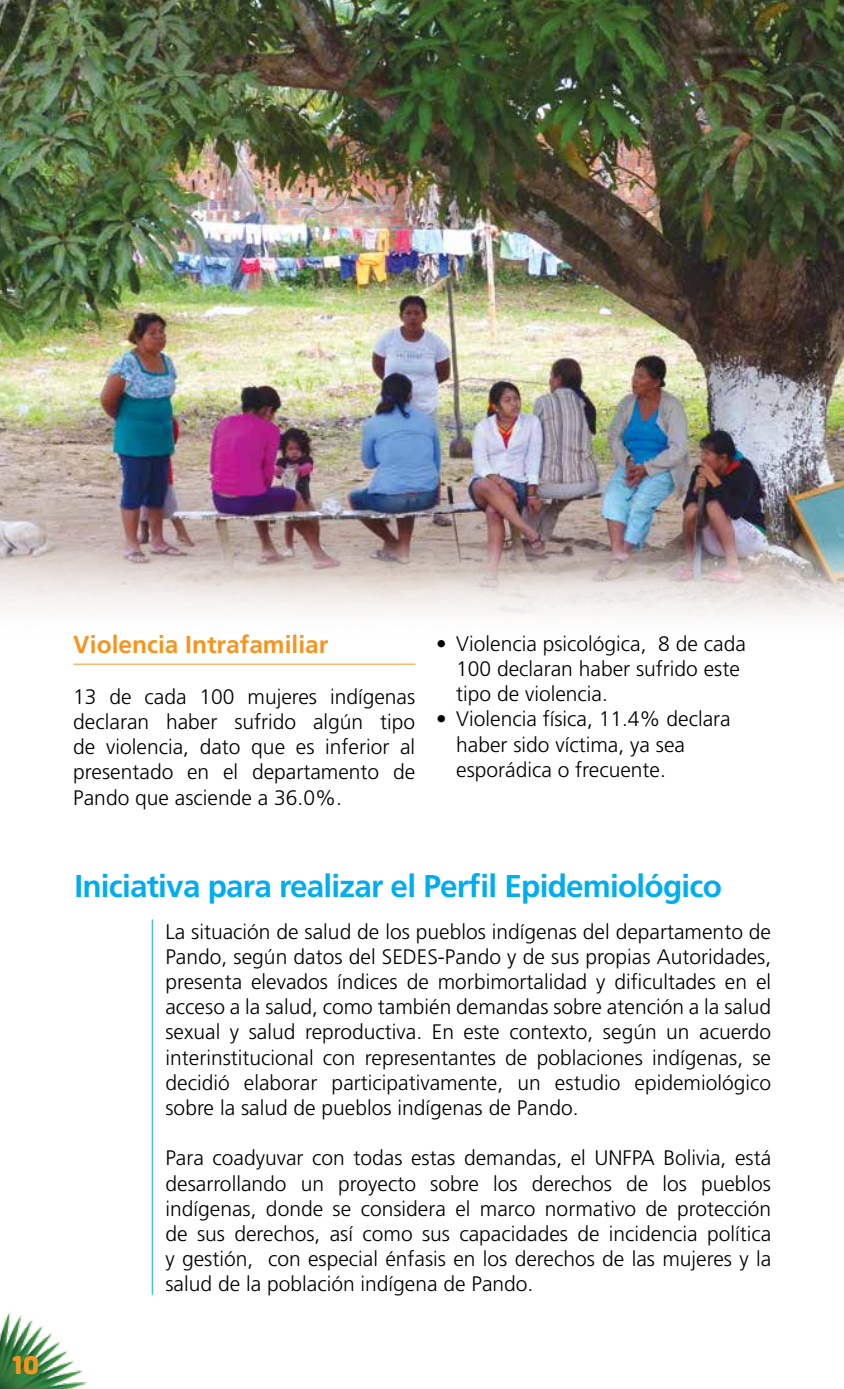
<style>
.page{position:relative;width:844px;height:1389px;background:#fff}
.page>*{position:absolute;margin:0;border:0;box-sizing:border-box;transform-origin:0 0}
.t1{font:700 31.5px "Frutiger LT Std";letter-spacing:-.025em;color:#00aeef}
.t2{font:700 24.5px "Frutiger LT Std";color:#f7941e}
.t3{font:700 24.5px "Hermes";color:#f7941e}
.t4{font:300 21px/25.2px "Frutiger LT Std";color:#000;text-align:justify}
</style>
<div class="page">
<img style="left:0;top:0;width:843px;height:617px">
<hr style="left:73px;top:664px;width:342px;height:1px;background:#f7941e">
<hr style="left:152px;top:919px;width:1px;height:376px;background:#00aeef">
<img style="left:0;top:1312px;width:87px;height:77px">
<p class="t3" style="left:12px;top:1349px;width:29px">10</p>
<p class="t2" style="left:73px;top:630px;width:256px">Violencia Intrafamiliar</p>
<p class="t4" style="left:73px;top:684px;width:343px">13 de cada 100 mujeres indígenas declaran haber sufrido algún tipo de violencia, dato que es inferior al presentado en el departamento de Pando que asciende a 36.0%.</p>
<p class="t4" style="left:456px;top:631px;width:291px;text-align:left;text-indent:-20px">• Violencia psicológica, 8 de cada<br>100 declaran haber sufrido este tipo de violencia.</p>
<p class="t4" style="left:456px;top:707px;width:276px;text-align:left;text-indent:-20px">• Violencia física, 11.4% declara haber sido víctima, ya sea esporádica o frecuente.</p>
<h1 class="t1" style="left:74px;top:867px;width:648px">Iniciativa para realizar el Perfil Epidemiológico</h1>
<p class="t4" style="left:165px;top:919px;width:607px">La situación de salud de los pueblos indígenas del departamento de Pando, según datos del SEDES-Pando y de sus propias Autoridades, presenta elevados índices de morbimortalidad y dificultades en el acceso a la salud, como también demandas sobre atención a la salud sexual y salud reproductiva. En este contexto, según un acuerdo interinstitucional con representantes de poblaciones indígenas, se decidió elaborar participativamente, un estudio epidemiológico sobre la salud de pueblos indígenas de Pando.</p>
<p class="t4" style="left:165px;top:1146px;width:607px">Para coadyuvar con todas estas demandas, el UNFPA Bolivia, está desarrollando un proyecto sobre los derechos de los pueblos indígenas, donde se considera el marco normativo de protección de sus derechos, así como sus capacidades de incidencia política y gestión, con especial énfasis en los derechos de las mujeres y la salud de la población indígena de Pando.</p>
</div>
